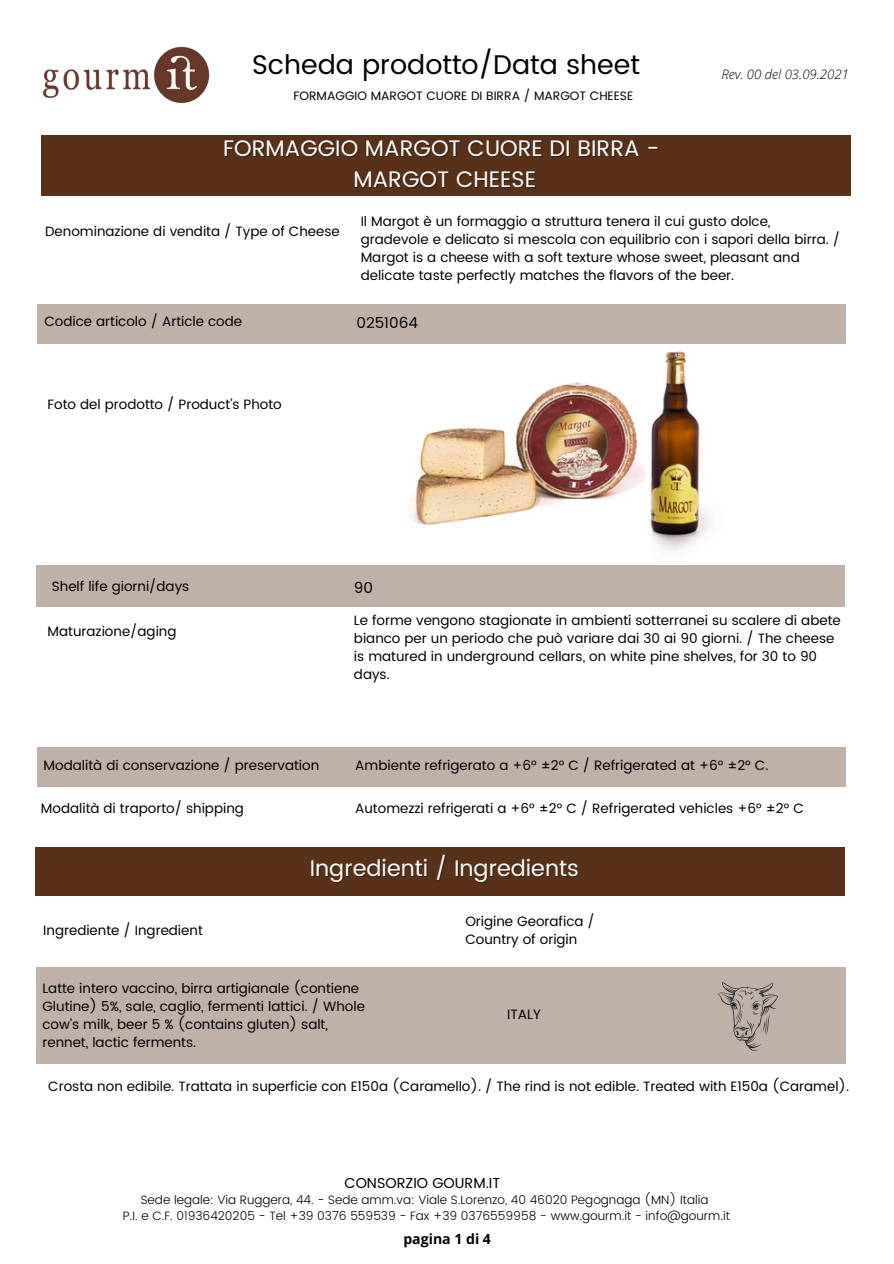
<style>
.page{position:relative;width:894px;height:1264px;background:#fff}
.page>*{position:absolute;margin:0;border:0;box-sizing:border-box;transform-origin:0 0}
.t1{font:27px "Poppins";color:#000}
.t2{font:22.5px "Poppins";color:#fff}
.t3{font:15px "Poppins";color:#000}
.t4{font:14.4px "Poppins";color:#000}
.t5{font:700 14.1px "Open Sans";color:#000}
.t6{font:13.5px/18px "Poppins";color:#000}
.t7{font:italic 300 13.2px "Open Sans";color:#000}
.t8{font:300 12.15px "Poppins";color:#000}
.t9{font:12.15px "Poppins";color:#000}
</style>
<div class="page">
<div style="left:36px;top:847px;width:808px;height:49px;background:#593118"></div>
<div style="left:37px;top:966px;width:808px;height:97px;background:#c0b1a8"></div>
<div style="left:41px;top:135px;width:809px;height:60px;background:#593118"></div>
<div style="left:36px;top:565px;width:809px;height:41px;background:#c0b1a8"></div>
<div style="left:37px;top:304px;width:808px;height:39px;background:#c0b1a8"></div>
<img style="left:43px;top:46px;width:167px;height:58px">
<div style="left:37px;top:747px;width:808px;height:39px;background:#c0b1a8"></div>
<svg style="left:718px;top:982px;width:59px;height:68px"></svg>
<img style="left:411px;top:350px;width:300px;height:201px">
<p class="t1" style="left:252px;top:48px;width:389px">Scheda prodotto/Data sheet</p>
<p class="t9" style="left:293px;top:89px;width:341px">FORMAGGIO MARGOT CUORE DI BIRRA / MARGOT CHEESE</p>
<p class="t7" style="left:721px;top:65px;width:129px">Rev. 00 del 03.09.2021</p>
<p class="t2" style="left:223px;top:135px;width:438px">FORMAGGIO MARGOT CUORE DI BIRRA -</p>
<p class="t2" style="left:353px;top:166px;width:184px">MARGOT CHEESE</p>
<p class="t6" style="left:45px;top:222px;width:296px">Denominazione di vendita / Type of Cheese</p>
<p class="t6" style="left:360px;top:212px;width:481px">Il Margot è un formaggio a struttura tenera il cui gusto dolce, gradevole e delicato si mescola con equilibrio con i sapori della birra. / Margot is a cheese with a soft texture whose sweet, pleasant and delicate taste perfectly matches the flavors of the beer.</p>
<p class="t6" style="left:44px;top:312px;width:199px">Codice articolo / Article code</p>
<p class="t3" style="left:356px;top:314px;width:63px">0251064</p>
<p class="t6" style="left:48px;top:395px;width:235px">Foto del prodotto / Product’s Photo</p>
<p class="t6" style="left:52px;top:577px;width:139px">Shelf life giorni/days</p>
<p class="t3" style="left:354px;top:579px;width:21px">90</p>
<p class="t6" style="left:48px;top:622px;width:130px">Maturazione/aging</p>
<p class="t6" style="left:354px;top:611px;width:488px">Le forme vengono stagionate in ambienti sotterranei su scalere di abete bianco per un periodo che può variare dai 30 ai 90 giorni. / The cheese is matured in underground cellars, on white pine shelves, for 30 to 90 days.</p>
<p class="t6" style="left:44px;top:756px;width:277px">Modalità di conservazione / preservation</p>
<p class="t6" style="left:41px;top:799px;width:204px">Modalità di traporto/ shipping</p>
<p class="t6" style="left:355px;top:756px;width:414px">Ambiente refrigerato a +6° ±2° C / Refrigerated at +6° ±2° C.</p>
<p class="t6" style="left:355px;top:799px;width:450px">Automezzi refrigerati a +6° ±2° C / Refrigerated vehicles +6° ±2° C</p>
<p class="t6" style="left:43px;top:921px;width:161px">Ingrediente / Ingredient</p>
<p class="t2" style="left:309px;top:854px;width:271px">Ingredienti / Ingredients</p>
<p class="t6" style="left:465px;top:912px;width:131px">Origine Georafica /</p>
<p class="t6" style="left:465px;top:930px;width:113px">Country of origin</p>
<p class="t6" style="left:42px;top:979px;width:324px">Latte intero vaccino, birra artigianale (contiene<br>Glutine) 5%, sale, caglio, fermenti lattici. / Whole cow’s milk, beer 5 % (contains gluten) salt,</p>
<p class="t6" style="left:42px;top:1033px;width:155px">rennet, lactic ferments.</p>
<p class="t6" style="left:507px;top:1004px;width:35px">ITALY</p>
<p class="t6" style="left:48px;top:1077px;width:802px">Crosta non edibile. Trattata in superficie con E150a (Caramello). / The rind is not edible. Treated with E150a (Caramel).</p>
<p class="t4" style="left:344px;top:1174px;width:157px">CONSORZIO GOURM.IT</p>
<p class="t8" style="left:141px;top:1192px;width:569px">Sede legale: Via Ruggera, 44. - Sede amm.va: Viale S.Lorenzo, 40 46020 Pegognaga (MN) Italia</p>
<p class="t8" style="left:123px;top:1208px;width:608px">P.I. e C.F. 01936420205 - Tel +39 0376 559539 - Fax +39 0376559958 - www.gourm.it - info@gourm.it</p>
<p class="t5" style="left:403px;top:1228px;width:89px">pagina 1 di 4</p>
</div>
